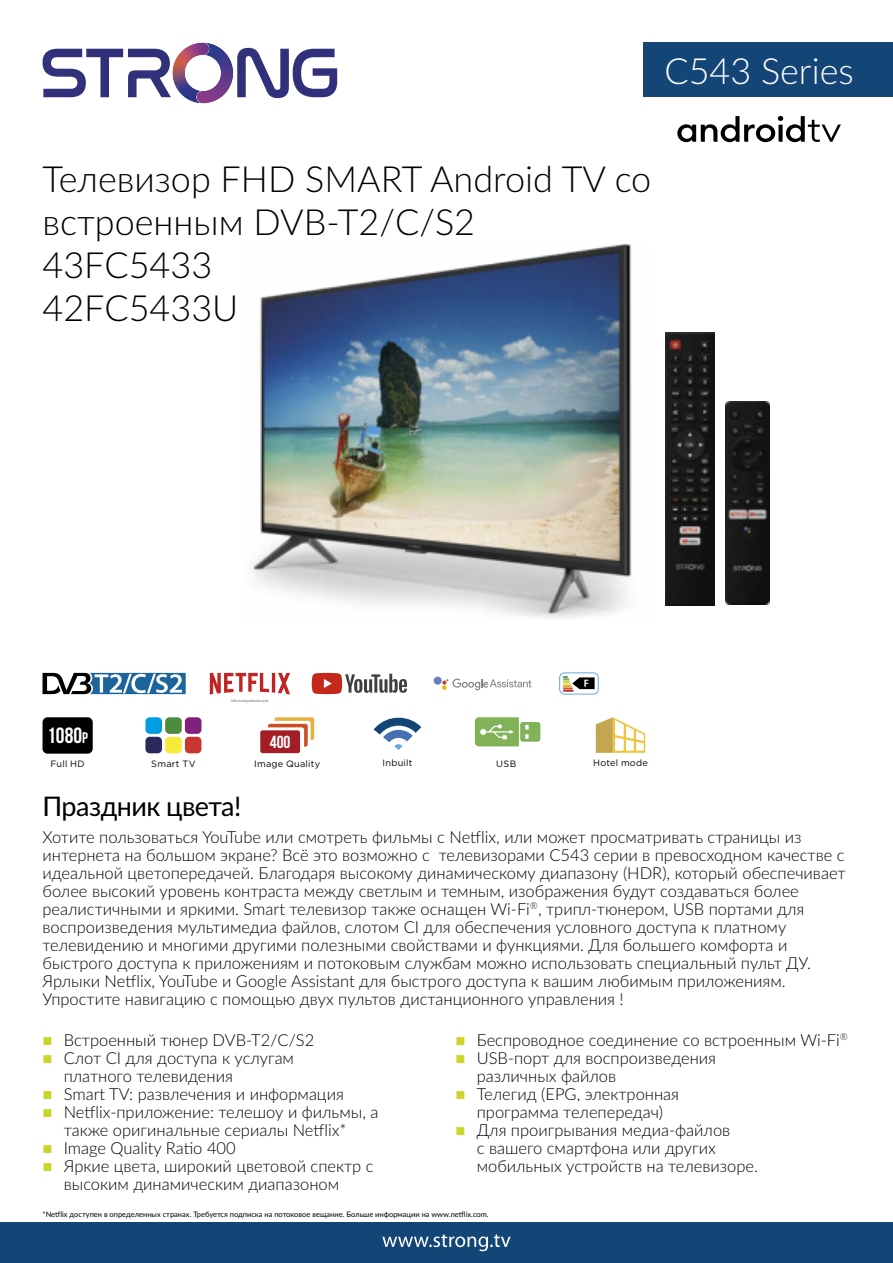
<style>
.page{position:relative;width:893px;height:1263px;background:#fff}
.page>*{position:absolute;margin:0;border:0;box-sizing:border-box;transform-origin:0 0}
.t1{font:300 36px/43.2px "Lato";color:#000}
.t2{font:300 36px "Lato";color:#fff}
.t3{font:27px "Lato";letter-spacing:-.02em;color:#000}
.t4{font:700 22.05px "Bebas Neue";color:#fff}
.t5{font:700 17.4px "Bebas Neue";color:#fff}
.t6{font:300 16.5px/18px "Lato";color:#000}
.t7{font:9.15px "Gotham";letter-spacing:.03em;color:#000}
.t8{font:7.5px "Lato";color:#000}
.t9{font:700 3.45px "Gotham";color:#868685;scale:.53 1}
.s1{font-size:15.45px}
</style>
<div class="page">
<svg style="left:237px;top:48px;width:100px;height:50px"></svg>
<svg style="left:43px;top:43px;width:178px;height:60px"></svg>
<div style="left:789px;top:43px;width:104px;height:54px;background:#144577"></div>
<div style="left:643px;top:43px;width:232px;height:54px;background:#144577"></div>
<div style="left:0;top:1222px;width:893px;height:41px;background:#144577"></div>
<svg style="left:382px;top:1234px;width:129px;height:17px"></svg>
<svg style="left:43px;top:673px;width:143px;height:21px"></svg>
<svg style="left:312px;top:673px;width:95px;height:21px"></svg>
<svg style="left:210px;top:673px;width:80px;height:21px"></svg>
<div style="left:434px;top:677px;width:8px;height:8px;background:#667cbb;border-radius:50%"></div>
<svg style="left:442px;top:678px;width:90px;height:12px"></svg>
<div style="left:559px;top:672px;width:40px;height:22px;border:1px solid #69a8de;border-radius:5px"></div>
<svg style="left:563px;top:676px;width:32px;height:16px"></svg>
<img style="left:252px;top:244px;width:380px;height:374px">
<svg style="left:677px;top:116px;width:164px;height:26px"></svg>
<img style="left:665px;top:332px;width:50px;height:273px">
<img style="left:725px;top:401px;width:45px;height:204px">
<div style="left:145px;top:717px;width:17px;height:17px;background:#009de0;border-radius:4px"></div>
<div style="left:165px;top:717px;width:17px;height:17px;background:#4d8c3f;border-radius:4px"></div>
<div style="left:185px;top:717px;width:16px;height:17px;background:#80217e;border-radius:4px"></div>
<div style="left:145px;top:737px;width:17px;height:16px;background:#2c285b;border-radius:4px"></div>
<div style="left:165px;top:737px;width:17px;height:16px;background:#f7ea3a;border-radius:4px"></div>
<div style="left:185px;top:737px;width:16px;height:16px;background:#c7362f;border-radius:4px"></div>
<svg style="left:373px;top:718px;width:49px;height:32px"></svg>
<svg style="left:596px;top:717px;width:49px;height:36px"></svg>
<svg style="left:475px;top:717px;width:65px;height:29px"></svg>
<div style="left:260px;top:730px;width:40px;height:23px;background:#a21d26;border-radius:2px"></div>
<svg style="left:268px;top:717px;width:46px;height:30px"></svg>
<div style="left:43px;top:717px;width:50px;height:37px;background:#000;border-radius:5px"></div>
<h1 class="t2" style="left:664px;top:51px;width:191px">C543 Series</h1>
<h1 class="t1" style="left:43px;top:156px;width:610px">Телевизор FHD SMART Android TV со встроенным DVB-T2/C/S2<br>43FC5433<br>42FC5433U</h1>
<h3 class="t4" style="left:47px;top:722px;width:42px">1080<span class="s1">P</span></h3>
<p class="t7" style="left:51px;top:759px;width:36px">Full HD</p>
<p class="t9" style="left:231px;top:699px;width:73px">*Netflix streaming membership required</p>
<p class="t5" style="left:270px;top:731px;width:22px">400</p>
<p class="t7" style="left:151px;top:759px;width:46px">Smart TV</p>
<p class="t7" style="left:383px;top:759px;width:31px">Inbuilt</p>
<p class="t7" style="left:496px;top:760px;width:22px">USB</p>
<p class="t7" style="left:593px;top:758px;width:56px">Hotel mode</p>
<p class="t7" style="left:254px;top:759px;width:68px">Image Quality</p>
<h2 class="t3" style="left:43px;top:787px;width:200px">Праздник цвета!</h2>
<p class="t6" style="left:43px;top:827px;width:805px">Хотите пользоваться YouTube или смотреть фильмы с Netflix, или может просматривать страницы из интернета на большом экране? Всё это возможно с телевизорами C543 серии в превосходном качестве с идеальной цветопередачей. Благодаря высокому динамическому диапазону (HDR), который обеспечивает более высокий уровень контраста между светлым и темным, изображения будут создаваться более реалистичными и яркими. Smart телевизор также оснащен Wi-Fi<sup>®</sup>, трипл-тюнером, USB портами для воспроизведения мультимедиа файлов, слотом CI для обеспечения условного доступа к платному телевидению и многими другими полезными свойствами и функциями. Для большего комфорта и быстрого доступа к приложениям и потоковым службам можно использовать специальный пульт ДУ.<br>Ярлыки Netflix, YouTube и Google Assistant для быстрого доступа к вашим любимым приложениям.<br>Упростите навигацию с помощью двух пультов дистанционного управления !</p>
<p class="t6" style="left:64px;top:1030px;width:316px">Встроенный тюнер DVB-T2/C/S2<br>Слот CI для доступа к услугам<br>платного телевидения<br>Smart TV: развлечения и информация<br>Netflix-приложение: телешоу и фильмы, а также оригинальные сериалы Netflix*<br>Image Quality Ratio 400<br>Яркие цвета, широкий цветовой спектр с высоким динамическим диапазоном</p>
<p class="t6" style="left:477px;top:1030px;width:373px">Беспроводное соединение со встроенным Wi-Fi<sup>®<br></sup>USB-порт для воспроизведения<br>различных файлов<br>Телегид (EPG, электронная<br>программа телепередач)<br>Для проигрывания медиа-файлов<br>с вашего смартфона или других<br>мобильных устройств на телевизоре.</p>
<p class="t8" style="left:43px;top:1209px;width:448px">*Netflix доступен в определенных странах. Требуется подписка на потоковое вещание. Больше информации на www.netflix.com.</p>
</div>
